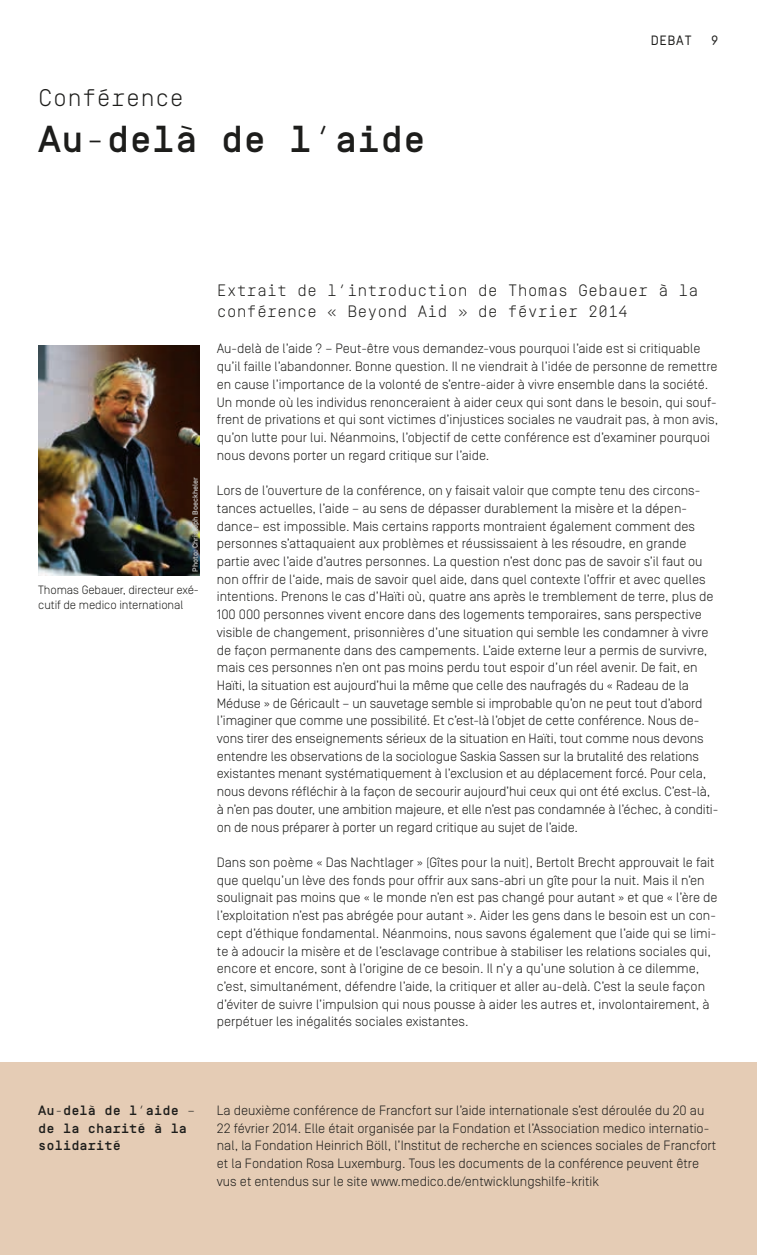
<style>
.page{position:relative;width:757px;height:1255px;background:#fff}
.page>*{position:absolute;margin:0;border:0;box-sizing:border-box;transform-origin:0 0}
.t1{font:500 37.5px "Simplon BP Mono";color:#1d1d1b}
.t2{font:300 24px "Simplon BP Mono";color:#1d1d1b}
.t3{font:300 16.5px/21.3px "Simplon BP Mono";color:#1d1d1b}
.t4{font:300 13.5px/17.7px "Simplon BP";color:#1d1d1b}
.t5{font:500 13.5px/17.7px "Simplon BP Mono";letter-spacing:.005em;color:#1d1d1b}
.t6{font:13.5px "Simplon BP Mono";letter-spacing:.01em;color:#1d1d1b}
.t7{font:300 12px/14.4px "Simplon BP";letter-spacing:-.005em;color:#1d1d1b}
.t8{font:500 7.5px "Simplon BP";color:#c7c7c6}
</style>
<div class="page">
<div style="left:0;top:1062px;width:757px;height:192px;background:#e5ccb5"></div>
<img style="left:38px;top:345px;width:162px;height:230px">
<h2 class="t2" style="left:38px;top:82px;width:147px">Conférence</h2>
<h1 class="t1" style="left:38px;top:114px;width:389px">Au-delà de l’aide</h1>
<p class="t6" style="left:651px;top:32px;width:43px">debat</p>
<p class="t6" style="left:710px;top:32px;width:10px">9</p>
<p class="t8" style="left:191px;top:571px;width:96px;rotate:-90deg">Photo: Christoph Boeckheler</p>
<p class="t7" style="left:38px;top:582px;width:162px">Thomas Gebauer, directeur exé&shy;cutif de medico international</p>
<p class="t3" style="left:217px;top:278px;width:483px">Extrait de l’introduction de Thomas Gebauer à la conférence « Beyond Aid » de février 2014</p>
<p class="t4" style="left:217px;top:340px;width:503px">Au-delà de l’aide ? – Peut-être vous demandez-vous pourquoi l’aide est si critiquable qu’il faille l’abandonner. Bonne question. Il ne viendrait à l’idée de personne de remettre en cause l’importance de la volonté de s’entre-aider à vivre ensemble dans la société.<br>Un monde où les individus renonceraient à aider ceux qui sont dans le besoin, qui souf&shy;frent de privations et qui sont victimes d’injustices sociales ne vaudrait pas, à mon avis, qu’on lutte pour lui. Néanmoins, l’objectif de cette conférence est d’examiner pourquoi nous devons porter un regard critique sur l’aide.</p>
<p class="t4" style="left:217px;top:481px;width:503px">Lors de l’ouverture de la conférence, on y faisait valoir que compte tenu des circons&shy;tances actuelles, l’aide – au sens de dépasser durablement la misère et la dépen&shy;dance– est impossible. Mais certains rapports montraient également comment des personnes s’attaquaient aux problèmes et réussissaient à les résoudre, en grande partie avec l’aide d’autres personnes. La question n’est donc pas de savoir s’il faut ou non offrir de l‘aide, mais de savoir quel aide, dans quel contexte l’offrir et avec quelles intentions. Prenons le cas d’Haïti où, quatre ans après le tremblement de terre, plus de 100 000 personnes vivent encore dans des logements temporaires, sans perspective visible de changement, prisonnières d’une situation qui semble les condamner à vivre de façon permanente dans des campements. L’aide externe leur a permis de survivre, mais ces personnes n’en ont pas moins perdu tout espoir d’un réel avenir. De fait, en Haïti, la situation est aujourd’hui la même que celle des naufragés du « Radeau de la Méduse » de Géricault – un sauvetage semble si improbable qu’on ne peut tout d’abord l’imaginer que comme une possibilité. Et c’est-là l’objet de cette conférence. Nous de&shy;vons tirer des enseignements sérieux de la situation en Haïti, tout comme nous devons entendre les observations de la sociologue Saskia Sassen sur la brutalité des relations existantes menant systématiquement à l’exclusion et au déplacement forcé. Pour cela, nous devons réfléchir à la façon de secourir aujourd’hui ceux qui ont été exclus. C’est-là, à n’en pas douter, une ambition majeure, et elle n’est pas condamnée à l’échec, à conditi&shy;on de nous préparer à porter un regard critique au sujet de l’aide.</p>
<p class="t4" style="left:217px;top:853px;width:502px">Dans son poème « Das Nachtlager » (Gîtes pour la nuit), Bertolt Brecht approuvait le fait que quelqu’un lève des fonds pour offrir aux sans-abri un gîte pour la nuit. Mais il n’en soulignait pas moins que « le monde n’en est pas changé pour autant » et que « l’ère de l’exploitation n’est pas abrégée pour autant ». Aider les gens dans le besoin est un con&shy;cept d’éthique fondamental. Néanmoins, nous savons également que l’aide qui se limi&shy;te à adoucir la misère et de l’esclavage contribue à stabiliser les relations sociales qui, encore et encore, sont à l’origine de ce besoin. Il n’y a qu’une solution à ce dilemme, c’est, simultanément, défendre l’aide, la critiquer et aller au-delà. C’est la seule façon d’éviter de suivre l’impulsion qui nous pousse à aider les autres et, involontairement, à perpétuer les inégalités sociales existantes.</p>
<p class="t5" style="left:38px;top:1100px;width:159px">Au-delà de l’aide – de la charité à la solidarité</p>
<p class="t4" style="left:217px;top:1101px;width:501px">La deuxième conférence de Francfort sur l’aide internationale s’est déroulée du 20 au 22 février 2014. Elle était organisée par la Fondation et l’Association medico internatio&shy;nal, la Fondation Heinrich Böll, l’Institut de recherche en sciences sociales de Francfort et la Fondation Rosa Luxemburg. Tous les documents de la conférence peuvent être vus et entendus sur le site www.medico.de/entwicklungshilfe-kritik</p>
</div>
